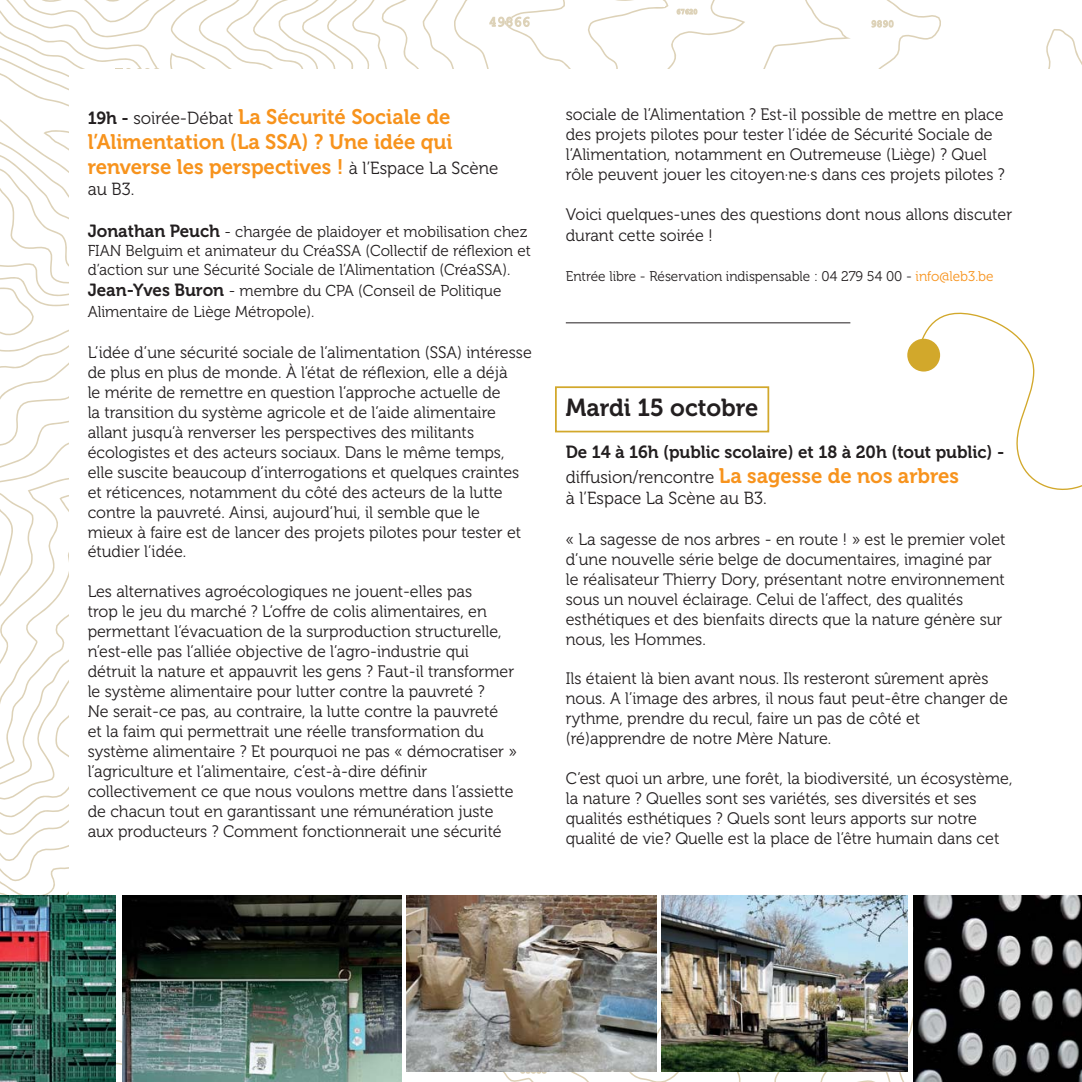
<style>
.page{position:relative;width:1082px;height:1082px;background:#fff}
.page>*{position:absolute;margin:0;border:0;box-sizing:border-box;transform-origin:0 0}
.t1{font:24.5px "Museo 700";color:#231f20}
.t2{font:21px/25.2px "Museo 700";color:#f7931d}
.t3{font:17.5px "Museo 700";color:#231f20}
.t4{font:17.5px "Museo 300";color:#231f20}
.t5{font:16.62px/19.9px "Museo 300";color:#231f20}
.t6{font:15.75px/18.9px "Museo 300";color:#231f20}
.t7{font:14px "Museo 300";color:#231f20}
.s1{font-size:17.5px;color:#231f20}
.s2{font-family:"Museo 300";font-size:17.5px;color:#231f20}
.s3{font-family:"Museo 700";font-size:17.5px}
.s4{color:#f7931d}
</style>
<div class="page">
<svg style="left:0;top:0;width:318px;height:576px"></svg>
<svg style="left:0;top:0;width:303px;height:445px"></svg>
<svg style="left:0;top:188px;width:69px;height:211px"></svg>
<svg style="left:489px;top:17px;width:41px;height:10px"></svg>
<svg style="left:168px;top:1081px;width:12px;height:1px"></svg>
<svg style="left:197px;top:1081px;width:15px;height:1px"></svg>
<svg style="left:406px;top:1012px;width:469px;height:69px"></svg>
<svg style="left:0;top:0;width:274px;height:69px"></svg>
<svg style="left:871px;top:20px;width:22px;height:8px"></svg>
<svg style="left:676px;top:9px;width:21px;height:6px"></svg>
<div style="left:69px;top:69px;width:1012px;height:943px;background:#fff"></div>
<div style="left:555px;top:386px;width:214px;height:46px;border:2px solid #d2a82b"></div>
<hr style="left:566px;top:322px;width:284px;height:1px;background:#231f20">
<img style="left:913px;top:895px;width:168px;height:186px">
<img style="left:122px;top:895px;width:280px;height:186px">
<img style="left:406px;top:895px;width:250px;height:176px">
<img style="left:662px;top:895px;width:245px;height:176px">
<img style="left:900px;top:1035px;width:7px;height:36px">
<img style="left:677px;top:1012px;width:223px;height:59px">
<img style="left:825px;top:1012px;width:65px;height:59px">
<img style="left:662px;top:1012px;width:8px;height:15px">
<img style="left:758px;top:1027px;width:17px;height:15px">
<img style="left:0;top:895px;width:116px;height:186px">
<div style="left:907px;top:339px;width:33px;height:32px;background:#d2a82b;border-radius:50%"></div>
<svg style="left:914px;top:312px;width:167px;height:178px"></svg>
<p class="t2" style="left:88px;top:106px;width:412px"><span class="s1">19h -</span> <span class="s2">soirée-Débat</span> La Sécurité Sociale de l’Alimentation (La SSA) ? Une idée qui renverse les perspectives ! <span class="s2">à l’Espace La Scène</span></p>
<p class="t4" style="left:88px;top:182px;width:48px">au B3.</p>
<p class="t6" style="left:88px;top:224px;width:444px"><span class="s3">Jonathan Peuch</span> - chargée de plaidoyer et mobilisation chez<br>FIAN Belguim et animateur du CréaSSA (Collectif de réflexion et d’action sur une Sécurité Sociale de l’Alimentation (CréaSSA).</p>
<p class="t6" style="left:88px;top:281px;width:415px;line-height:21px"><span class="s3">Jean-Yves Buron</span> - membre du CPA (Conseil de Politique<br>Alimentaire de Liège Métropole).</p>
<p class="t5" style="left:88px;top:344px;width:445px">L’idée d’une sécurité sociale de l’alimentation (SSA) intéresse de plus en plus de monde. À l’état de réflexion, elle a déjà<br>le mérite de remettre en question l’approche actuelle de<br>la transition du système agricole et de l’aide alimentaire allant jusqu’à renverser les perspectives des militants écologistes et des acteurs sociaux. Dans le même temps, elle suscite beaucoup d’interrogations et quelques craintes et réticences, notamment du côté des acteurs de la lutte contre la pauvreté. Ainsi, aujourd’hui, il semble que le<br>mieux à faire est de lancer des projets pilotes pour tester et étudier l’idée.</p>
<p class="t5" style="left:88px;top:583px;width:430px">Les alternatives agroécologiques ne jouent-elles pas<br>trop le jeu du marché ? L’offre de colis alimentaires, en permettant l’évacuation de la surproduction structurelle, n’est-elle pas l’alliée objective de l’agro-industrie qui détruit la nature et appauvrit les gens ? Faut-il transformer le système alimentaire pour lutter contre la pauvreté ?<br>Ne serait-ce pas, au contraire, la lutte contre la pauvreté<br>et la faim qui permettrait une réelle transformation du système alimentaire ? Et pourquoi ne pas « démocratiser » l’agriculture et l’alimentaire, c’est-à-dire définir collectivement ce que nous voulons mettre dans l’assiette de chacun tout en garantissant une rémunération juste aux producteurs ? Comment fonctionnerait une sécurité</p>
<p class="t5" style="left:566px;top:106px;width:440px">sociale de l’Alimentation ? Est-il possible de mettre en place des projets pilotes pour tester l’idée de Sécurité Sociale de l’Alimentation, notamment en Outremeuse (Liège) ? Quel rôle peuvent jouer les citoyen·ne·s dans ces projets pilotes ?</p>
<p class="t5" style="left:566px;top:205px;width:448px;line-height:21px">Voici quelques-unes des questions dont nous allons discuter durant cette soirée !</p>
<p class="t7" style="left:566px;top:271px;width:429px">Entrée libre - Réservation indispensable : 04 279 54 00 - <span class="s4">info@leb3.be</span></p>
<h1 class="t1" style="left:566px;top:398px;width:194px">Mardi 15 octobre</h1>
<p class="t3" style="left:566px;top:445px;width:440px">De 14 à 16h (public scolaire) et 18 à 20h (tout public) -</p>
<p class="t2" style="left:566px;top:465px;width:395px"><span class="s2">diffusion/rencontre</span> La sagesse de nos arbres</p>
<p class="t4" style="left:566px;top:491px;width:202px">à l’Espace La Scène au B3.</p>
<p class="t5" style="left:566px;top:530px;width:441px">« La sagesse de nos arbres - en route ! » est le premier volet d’une nouvelle série belge de documentaires, imaginé par le réalisateur Thierry Dory, présentant notre environnement sous un nouvel éclairage. Celui de l’affect, des qualités esthétiques et des bienfaits directs que la nature génère sur nous, les Hommes.</p>
<p class="t5" style="left:566px;top:670px;width:443px">Ils étaient là bien avant nous. Ils resteront sûrement après nous. A l’image des arbres, il nous faut peut-être changer de rythme, prendre du recul, faire un pas de côté et (ré)apprendre de notre Mère Nature.</p>
<p class="t5" style="left:566px;top:770px;width:448px">C’est quoi un arbre, une forêt, la biodiversité, un écosystème, la nature ? Quelles sont ses variétés, ses diversités et ses qualités esthétiques ? Quels sont leurs apports sur notre qualité de vie? Quelle est la place de l’être humain dans cet</p>
</div>
